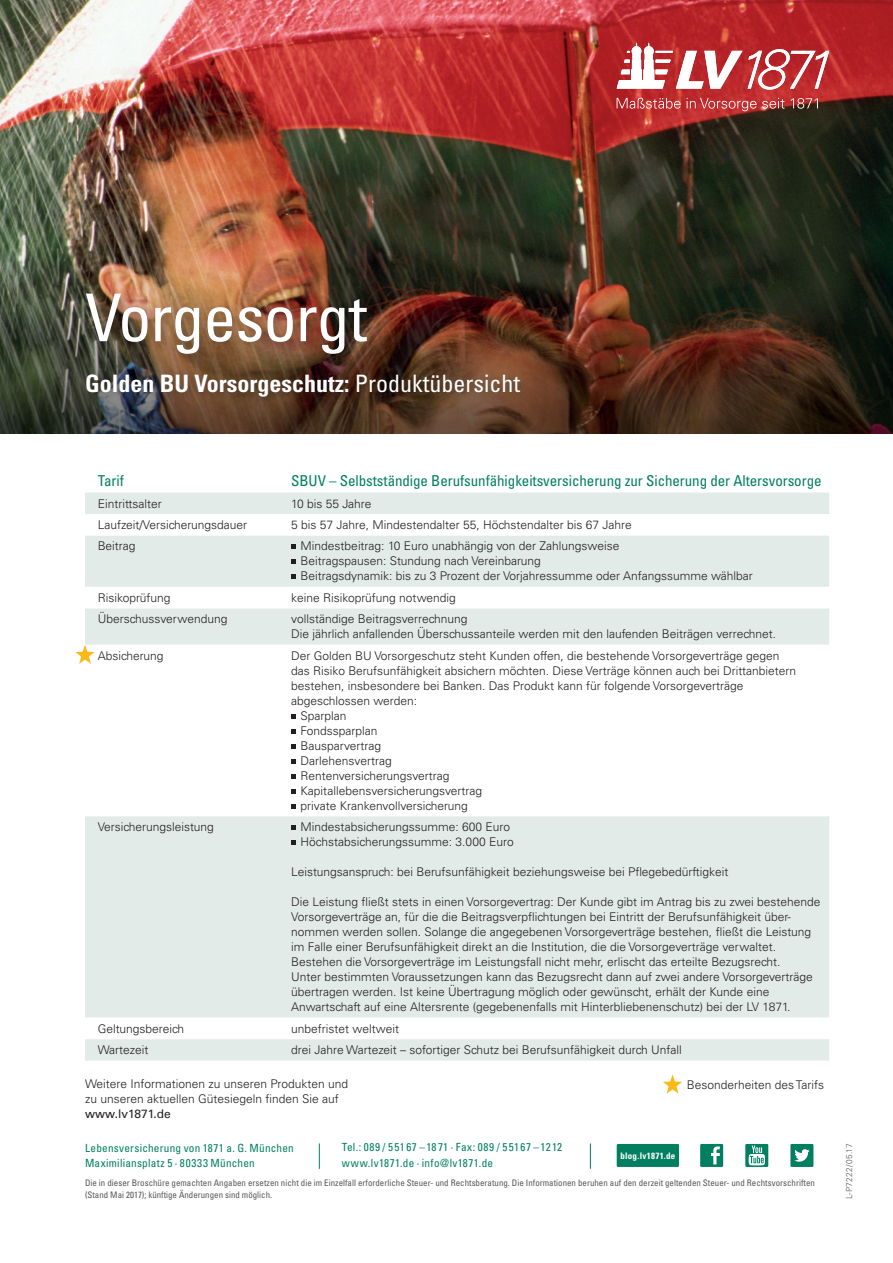
<style>
.page{position:relative;width:893px;height:1263px;background:#fff}
.page>*{position:absolute;margin:0;border:0;box-sizing:border-box;transform-origin:0 0}
.t1{font:condensed 66px "Univers LT Std";letter-spacing:-.015em;color:#fff}
.t2{font:700 condensed 24px "Univers LT Std";color:#fff}
.t3{font:condensed 15px "Univers LT Std";letter-spacing:-.005em;color:#017f60}
.t4{font:300 12px/15px "Univers LT Std";color:#231f20}
.t5{font:12px "Univers LT Std";color:#231f20}
.t6{font:condensed 11.25px/15.8px "Univers LT Std";letter-spacing:.025em;color:#017f60}
.t7{font:condensed 9px/11.2px "Univers LT Std";color:#57585a}
.t8{font:700 condensed 9px "Univers LT Std";letter-spacing:.025em;color:#fff}
.t9{font:300 8.4px "Univers LT Std";letter-spacing:.035em;color:#57585a}
.s1{font-weight:400}
</style>
<div class="page">
<img style="left:0;top:0;width:893px;height:242px">
<img style="left:0;top:242px;width:893px;height:192px">
<div style="left:81px;top:288px;width:298px;height:78px;background:#231f20;opacity:.4"></div>
<div style="left:80px;top:368px;width:451px;height:40px;background:#231f20;opacity:.4"></div>
<div style="left:85px;top:492px;width:744px;height:568px;background:#e2ebe8"></div>
<svg style="left:85px;top:514px;width:744px;height:525px;fill:#e2ebe8"></svg>
<svg style="left:291px;top:544px;width:5px;height:5px"></svg>
<svg style="left:291px;top:559px;width:5px;height:5px"></svg>
<svg style="left:291px;top:574px;width:5px;height:5px"></svg>
<svg style="left:291px;top:714px;width:5px;height:4px"></svg>
<svg style="left:291px;top:729px;width:5px;height:4px"></svg>
<svg style="left:291px;top:744px;width:5px;height:4px"></svg>
<svg style="left:291px;top:759px;width:5px;height:4px"></svg>
<svg style="left:291px;top:774px;width:5px;height:4px"></svg>
<svg style="left:291px;top:789px;width:5px;height:4px"></svg>
<svg style="left:291px;top:804px;width:5px;height:4px"></svg>
<svg style="left:291px;top:825px;width:5px;height:5px"></svg>
<svg style="left:291px;top:840px;width:5px;height:5px"></svg>
<svg style="left:617px;top:98px;width:201px;height:13px"></svg>
<svg style="left:748px;top:49px;width:81px;height:41px"></svg>
<svg style="left:617px;top:43px;width:125px;height:46px"></svg>
<svg style="left:75px;top:645px;width:20px;height:19px"></svg>
<svg style="left:663px;top:1074px;width:19px;height:19px"></svg>
<div style="left:700px;top:1144px;width:23px;height:23px;background:#017f60"></div>
<svg style="left:711px;top:1146px;width:9px;height:18px"></svg>
<div style="left:790px;top:1144px;width:23px;height:23px;background:#017f60"></div>
<svg style="left:794px;top:1149px;width:16px;height:13px"></svg>
<svg style="left:745px;top:1144px;width:23px;height:23px"></svg>
<svg style="left:749px;top:1145px;width:16px;height:20px"></svg>
<div style="left:617px;top:1144px;width:62px;height:23px;background:#017f60"></div>
<svg style="left:319px;top:1143px;width:1px;height:26px"></svg>
<svg style="left:590px;top:1143px;width:1px;height:26px"></svg>
<h1 class="t1" style="left:85px;top:276px;width:283px">Vorgesorgt</h1>
<h2 class="t2" style="left:85px;top:368px;width:437px">Golden BU Vorsorgeschutz: <span class="s1">Produktübersicht</span></h2>
<p class="t3" style="left:98px;top:471px;width:28px">Tarif</p>
<p class="t3" style="left:291px;top:471px;width:532px">SBUV – Selbstständige Berufsunfähigkeitsversicherung zur Sicherung der Altersvorsorge</p>
<p class="t4" style="left:98px;top:496px;width:66px">Eintrittsalter</p>
<p class="t4" style="left:291px;top:496px;width:82px">10 bis 55 Jahre</p>
<p class="t4" style="left:98px;top:517px;width:151px">Laufzeit/Versicherungsdauer</p>
<p class="t4" style="left:291px;top:517px;width:342px">5 bis 57 Jahre, Mindestendalter 55, Höchstendalter bis 67 Jahre</p>
<p class="t4" style="left:98px;top:539px;width:39px">Beitrag</p>
<p class="t4" style="left:301px;top:539px;width:454px">Mindestbeitrag: 10 Euro unabhängig von der Zahlungsweise<br>Beitragspausen: Stundung nach Vereinbarung<br>Beitragsdynamik: bis zu 3 Prozent der Vorjahressumme oder Anfangssumme wählbar</p>
<p class="t4" style="left:98px;top:590px;width:74px">Risikoprüfung</p>
<p class="t4" style="left:291px;top:590px;width:166px">keine Risikoprüfung notwendig</p>
<p class="t4" style="left:98px;top:612px;width:131px">Überschussverwendung</p>
<p class="t4" style="left:291px;top:612px;width:486px">vollständige Beitragsverrechnung<br>Die jährlich anfallenden Überschussanteile werden mit den laufenden Beiträgen verrechnet.</p>
<p class="t4" style="left:98px;top:648px;width:67px">Absicherung</p>
<p class="t4" style="left:291px;top:648px;width:490px">Der Golden BU Vorsorgeschutz steht Kunden offen, die bestehende Vorsorgeverträge gegen</p>
<p class="t4" style="left:291px;top:663px;width:506px">das Risiko Berufsunfähigkeit absichern möchten. Diese Verträge können auch bei Drittanbietern</p>
<p class="t4" style="left:291px;top:678px;width:454px">bestehen, insbesondere bei Banken. Das Produkt kann für folgende Vorsorgeverträge</p>
<p class="t4" style="left:291px;top:693px;width:127px">abgeschlossen werden:</p>
<p class="t4" style="left:301px;top:708px;width:48px">Sparplan</p>
<p class="t4" style="left:301px;top:723px;width:78px">Fondssparplan</p>
<p class="t4" style="left:301px;top:738px;width:82px">Bausparvertrag</p>
<p class="t4" style="left:301px;top:753px;width:93px">Darlehensvertrag</p>
<p class="t4" style="left:301px;top:768px;width:150px">Rentenversicherungsvertrag</p>
<p class="t4" style="left:301px;top:783px;width:183px">Kapitallebensversicherungsvertrag</p>
<p class="t4" style="left:301px;top:798px;width:169px">private Krankenvollversicherung</p>
<p class="t4" style="left:98px;top:819px;width:117px">Versicherungsleistung</p>
<p class="t4" style="left:301px;top:819px;width:215px">Mindestabsicherungssumme: 600 Euro<br>Höchstabsicherungssumme: 3.000 Euro</p>
<p class="t4" style="left:291px;top:864px;width:439px">Leistungsanspruch: bei Berufsunfähigkeit beziehungsweise bei Pflegebedürftigkeit</p>
<p class="t4" style="left:291px;top:894px;width:531px">Die Leistung fließt stets in einen Vorsorgevertrag: Der Kunde gibt im Antrag bis zu zwei bestehende Vorsorgeverträge an, für die die Beitragsverpflichtungen bei Eintritt der Berufsunfähigkeit über&shy;nommen werden sollen. Solange die angegebenen Vorsorgeverträge bestehen, fließt die Leistung im Falle einer Berufsunfähigkeit direkt an die Institution, die die Vorsorgeverträge verwaltet.<br>Bestehen die Vorsorgeverträge im Leistungsfall nicht mehr, erlischt das erteilte Bezugsrecht.<br>Unter bestimmten Voraussetzungen kann das Bezugsrecht dann auf zwei andere Vorsorgeverträge übertragen werden. Ist keine Übertragung möglich oder gewünscht, erhält der Kunde eine Anwartschaft auf eine Altersrente (gegebenenfalls mit Hinterbliebenenschutz) bei der LV 1871.</p>
<p class="t4" style="left:98px;top:1021px;width:88px">Geltungsbereich</p>
<p class="t4" style="left:291px;top:1021px;width:109px">unbefristet weltweit</p>
<p class="t4" style="left:98px;top:1042px;width:52px">Wartezeit</p>
<p class="t4" style="left:291px;top:1042px;width:392px">drei Jahre Wartezeit – sofortiger Schutz bei Berufsunfähigkeit durch Unfall</p>
<p class="t4" style="left:85px;top:1076px;width:265px">Weitere Informationen zu unseren Produkten und</p>
<p class="t4" style="left:687px;top:1077px;width:139px">Besonderheiten des Tarifs</p>
<p class="t4" style="left:85px;top:1091px;width:255px">zu unseren aktuellen Gütesiegeln finden Sie auf</p>
<p class="t5" style="left:85px;top:1107px;width:87px">www.lv1871.de</p>
<p class="t6" style="left:342px;top:1139px;width:222px">Tel.: 089 / 55167 –1871 · Fax: 089 / 55167 –1212 www.lv1871.de · info@lv1871.de</p>
<p class="t8" style="left:620px;top:1150px;width:57px">blog.lv1871.de</p>
<p class="t6" style="left:85px;top:1139px;width:210px">Lebensversicherung von 1871 a. G. München<br>Maximiliansplatz 5 · 80333 München</p>
<p class="t7" style="left:85px;top:1177px;width:731px">Die in dieser Broschüre gemachten Angaben ersetzen nicht die im Einzelfall erforderliche Steuer- und Rechtsberatung. Die Informationen beruhen auf den derzeit geltenden Steuer- und Rechtsvorschriften (Stand Mai 2017); künftige Änderungen sind möglich.</p>
<p class="t9" style="left:844px;top:1199px;width:57px;rotate:-90deg">L-P7222/05.17</p>
</div>
